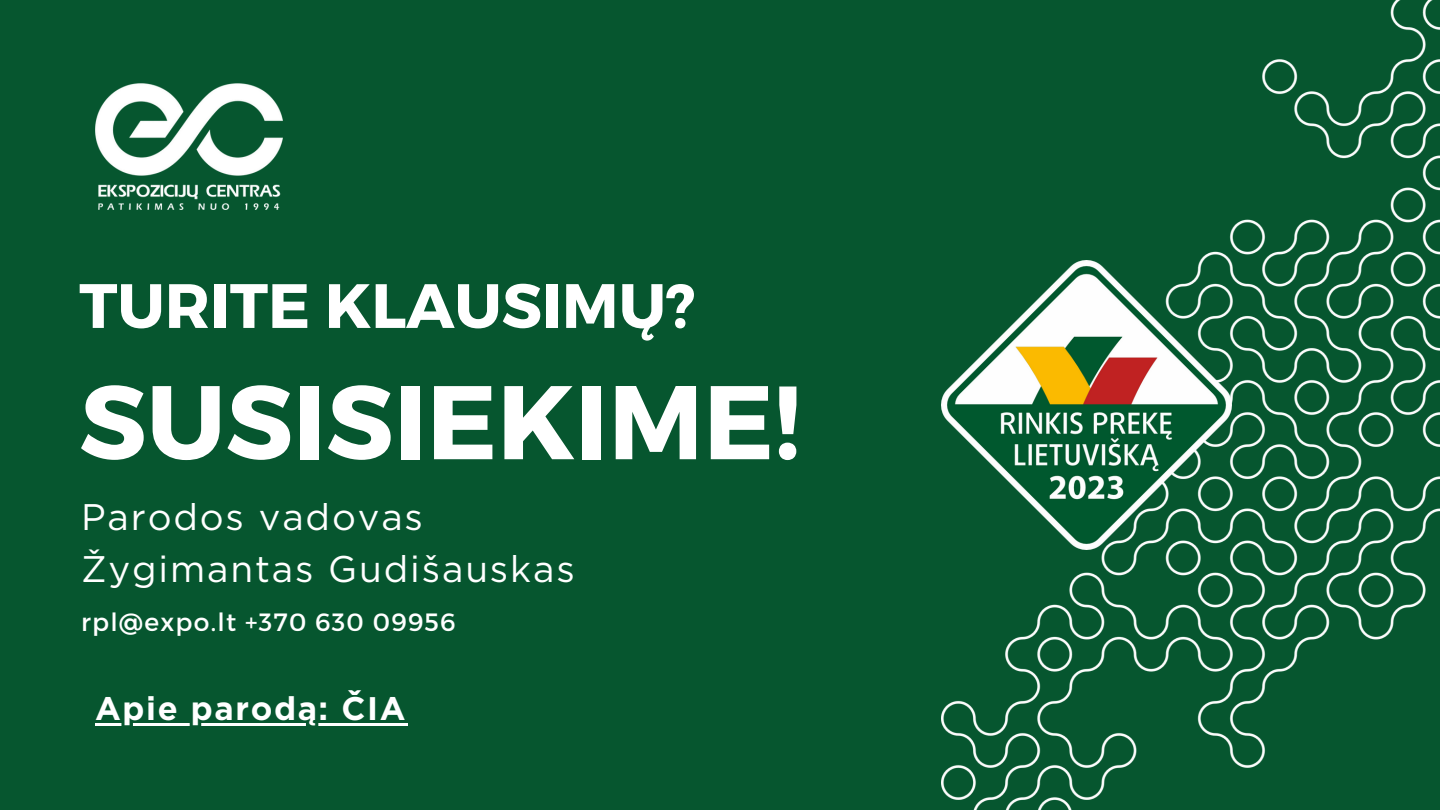
<style>
.page{position:relative;width:1440px;height:810px;background:#06562f}
.page>*{position:absolute;margin:0;border:0;box-sizing:border-box;transform-origin:0 0}
.t1{font:700 104.5px "Montserrat";color:#fff}
.t2{font:700 62.5px "Montserrat";color:#fff}
.t3{font:37px "Gotham";letter-spacing:.05em;color:#fff}
.t4{font:700 32.7px "Gotham";letter-spacing:.05em;color:#fff}
.t5{font:25px "Montserrat";letter-spacing:.05em;color:#fff}
</style>
<div class="page">
<img style="left:95px;top:84px;width:188px;height:125px">
<img style="left:942px;top:0;width:498px;height:810px">
<img style="left:942px;top:260px;width:289px;height:290px">
<hr style="left:95px;top:723px;width:312px;height:3px;background:#fff">
<p class="t2" style="left:79px;top:265px;width:618px">TURITE KLAUSIMŲ?</p>
<p class="t1" style="left:79px;top:354px;width:723px">SUSISIEKIME!</p>
<p class="t3" style="left:81px;top:495px;width:344px">Parodos vadovas</p>
<p class="t3" style="left:81px;top:546px;width:495px">Žygimantas Gudišauskas</p>
<p class="t5" style="left:81px;top:605px;width:376px">rpl@expo.lt +370 630 09956</p>
<p class="t4" style="left:95px;top:689px;width:312px">Apie parodą: ČIA</p>
</div>
